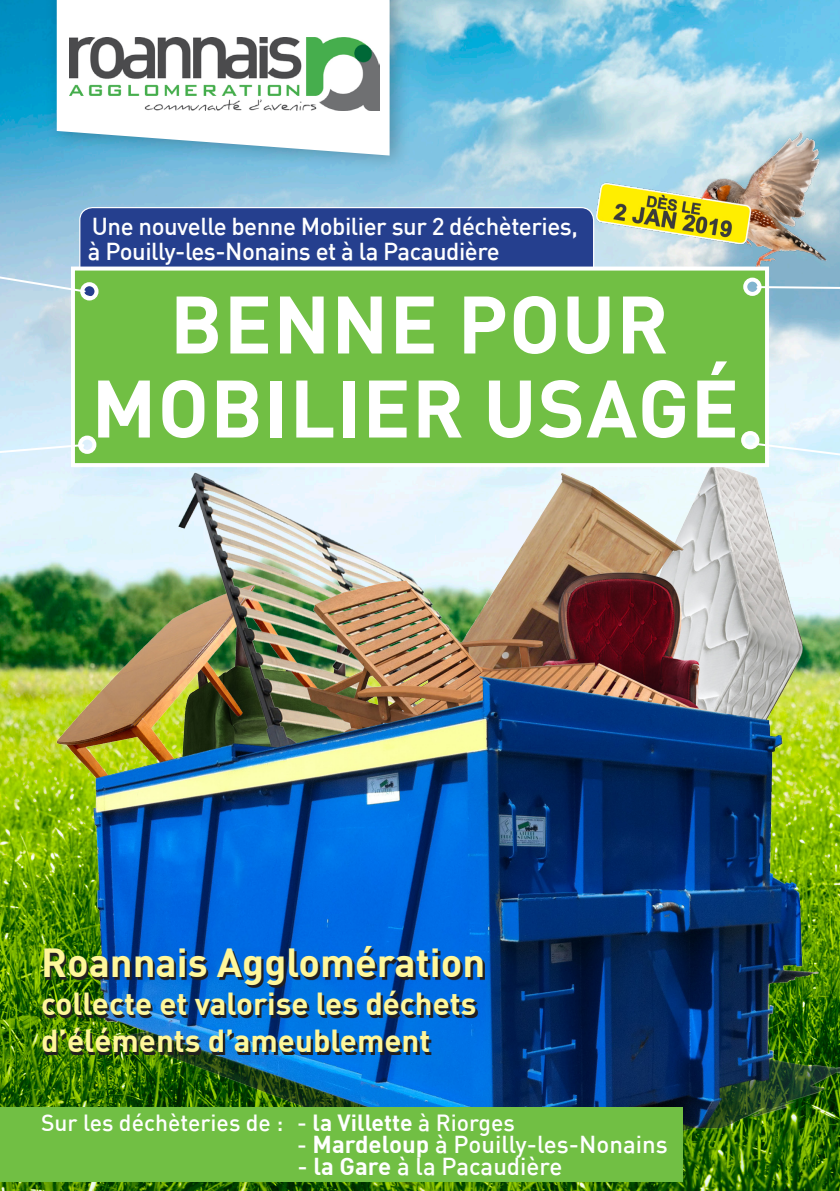
<style>
.page{position:relative;width:840px;height:1191px;background:#fff}
.page>*{position:absolute;margin:0;border:0;box-sizing:border-box;transform-origin:0 0}
.t1{font:700 80px/84px "DIN";letter-spacing:.015em;color:#fff;text-align:center}
.t2{font:700 39.8px "DIN";color:#fff79a}
.t3{font:700 31.2px/37.4px "DIN";color:#fff79a}
.t4{font:500 24px/25.2px "DIN";letter-spacing:-.02em;color:#fff}
.t5{font:500 24px "DIN";color:#fff}
.t6{font:500 22.8px "DIN";color:#fff}
.s1{font-weight:700}
.s2{font-size:22.8px}
</style>
<div class="page">
<img style="left:0;top:0;width:839px;height:1191px">
<img style="left:1px;top:416px;width:838px;height:768px">
<img style="left:583px;top:113px;width:256px;height:183px">
<div style="left:45px;top:0;width:365px;height:174px;background:#231f20;opacity:.29"></div>
<svg style="left:57px;top:0;width:332px;height:155px"></svg>
<img style="left:69px;top:37px;width:310px;height:73px">
<div style="left:80px;top:208px;width:513px;height:89px;background:#253f8e;border-radius:13px"></div>
<div style="left:79px;top:207px;width:515px;height:90px;border:1px solid #fff;border-radius:13px"></div>
<svg style="left:69px;top:264px;width:701px;height:205px;background:#79c151"></svg>
<svg style="left:0;top:268px;width:87px;height:26px;background:#b8d6da"></svg>
<svg style="left:754px;top:285px;width:85px;height:5px"></svg>
<svg style="left:0;top:443px;width:86px;height:15px"></svg>
<svg style="left:750px;top:441px;width:89px;height:18px"></svg>
<div style="left:0;top:1107px;width:681px;height:74px;background:#71bf44"></div>
<svg style="left:45px;top:949px;width:439px;height:106px;background:#12588e"></svg>
<p class="t4" style="left:88px;top:212px;width:491px">Une nouvelle benne Mobilier sur 2 déchèteries, à Pouilly-les-Nonains et à la Pacaudière</p>
<p class="t1" style="left:91px;top:279px;width:648px">BENNE POUR<br>MOBILIER USAGÉ</p>
<p class="t2" style="left:41px;top:937px;width:445px">Roannais Agglomération</p>
<p class="t3" style="left:41px;top:983px;width:437px">collecte et valorise les déchets d’éléments d’ameublement</p>
<p class="t6" style="left:41px;top:1108px;width:475px">Sur les déchèteries de : - <span class="s1">la Villette</span> à Riorges</p>
<p class="t5" style="left:297px;top:1129px;width:372px"><span class="s2">-</span> <span class="s1">Mardeloup</span> à Pouilly-les-Nonains</p>
<p class="t5" style="left:297px;top:1151px;width:266px">- <span class="s1">la Gare</span> à la Pacaudière</p>
</div>
